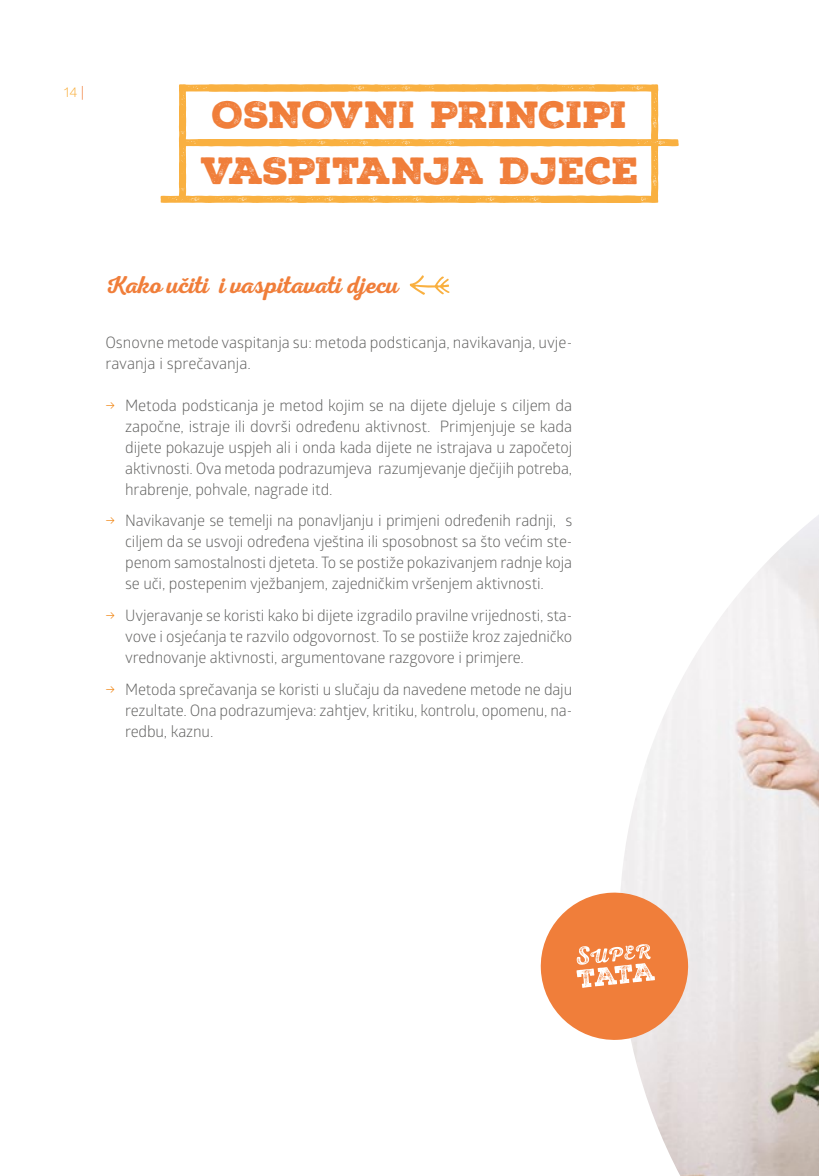
<style>
.page{position:relative;width:819px;height:1176px;background:#fff}
.page>*{position:absolute;margin:0;border:0;box-sizing:border-box;transform-origin:0 0}
.t1{font:36.75px/56px "Nexa Rust Slab Black 01";letter-spacing:-.01em;color:#f07e3a;text-align:center}
.t2{font:24.5px "Nexa Rust Script S 00";letter-spacing:-.005em;color:#f07e3a}
.t3{font:15.75px/21px "Glober";letter-spacing:-.01em;color:#626261;text-align:justify}
.t4{font:14px "Glober";color:#f9b040}
.s1{color:#f07e3a}
.s2{color:#ef7c00}
</style>
<div class="page">
<img style="left:621px;top:515px;width:198px;height:661px">
<svg style="left:409px;top:275px;width:41px;height:20px"></svg>
<svg style="left:540px;top:891px;width:149px;height:150px;background:#f2a070"></svg>
<svg style="left:160px;top:84px;width:518px;height:119px"></svg>
<p class="t4" style="left:64px;top:82px;width:22px">14 <span class="s1">|</span></p>
<h1 class="t1" style="left:201px;top:87px;width:440px">OSNOVNI PRINCIPI<br>VASPITANJA DJECE</h1>
<h2 class="t2" style="left:105px;top:270px;width:295px">Kako učiti i vaspitavati djecu</h2>
<p class="t3" style="left:105px;top:331px;width:468px">Osnovne metode vaspitanja su: metoda podsticanja, navikavanja, uvje&shy;ravanja i sprečavanja.</p>
<p class="t3" style="left:125px;top:394px;width:448px;text-indent:-20px"><span class="s2">→</span> Metoda podsticanja je metod kojim se na dijete djeluje s ciljem da započne, istraje ili dovrši određenu aktivnost. Primjenjuje se kada dijete pokazuje uspjeh ali i onda kada dijete ne istrajava u započetoj aktivnosti. Ova metoda podrazumjeva razumjevanje dječijih potreba, hrabrenje, pohvale, nagrade itd.</p>
<p class="t3" style="left:125px;top:509px;width:448px;text-indent:-20px"><span class="s2">→</span> Navikavanje se temelji na ponavljanju i primjeni određenih radnji, s ciljem da se usvoji određena vještina ili sposobnost sa što većim ste&shy;penom samostalnosti djeteta. To se postiže pokazivanjem radnje koja se uči, postepenim vježbanjem, zajedničkim vršenjem aktivnosti.</p>
<p class="t3" style="left:125px;top:604px;width:448px;text-indent:-20px"><span class="s2">→</span> Uvjeravanje se koristi kako bi dijete izgradilo pravilne vrijednosti, sta&shy;vove i osjećanja te razvilo odgovornost. To se postiiže kroz zajedničko vrednovanje aktivnosti, argumentovane razgovore i primjere.</p>
<p class="t3" style="left:125px;top:677px;width:448px;text-indent:-20px"><span class="s2">→</span> Metoda sprečavanja se koristi u slučaju da navedene metode ne daju rezultate. Ona podrazumjeva: zahtjev, kritiku, kontrolu, opomenu, na&shy;redbu, kaznu.</p>
</div>
